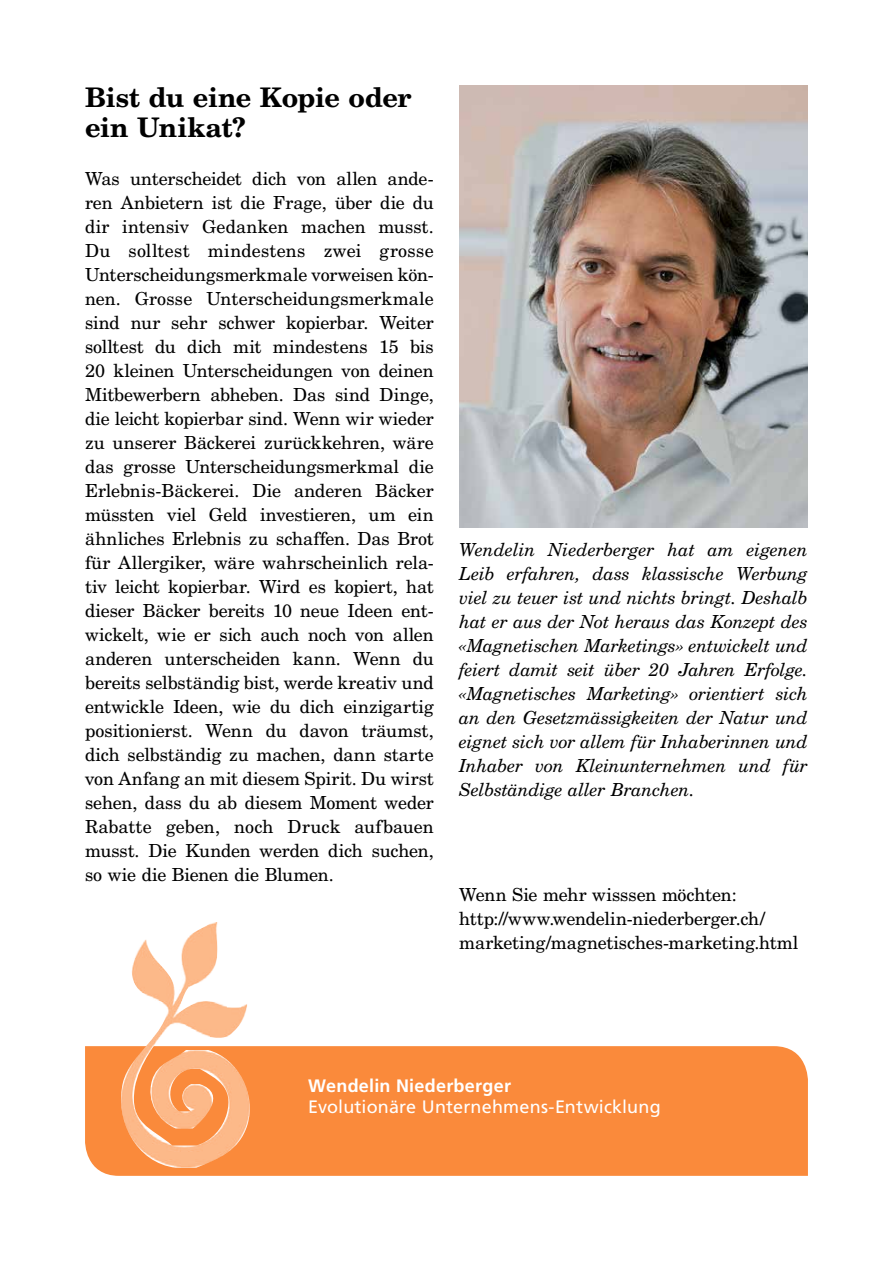
<style>
.page{position:relative;width:893px;height:1263px;background:#fff}
.page>*{position:absolute;margin:0;border:0;box-sizing:border-box;transform-origin:0 0}
.t1{font:700 27px/30px "New Century Schlbk LT";letter-spacing:-.015em;color:#000}
.t2{font:18px/24px "New Century Schlbk LT";letter-spacing:-.01em;color:#000;text-align:justify}
.t3{font:italic 18px/24px "New Century Schlbk LT";letter-spacing:-.02em;color:#000;text-align:justify}
.t4{font:18px "Frutiger LT Std";letter-spacing:.01em;color:#fff}
.t5{font:700 18px "Frutiger LT Std";letter-spacing:.015em;color:#fff}
</style>
<div class="page">
<img style="left:459px;top:85px;width:349px;height:442px">
<div style="left:85px;top:1046px;width:723px;height:130px;background:#fa8a3b"></div>
<img style="left:114px;top:922px;width:143px;height:246px">
<h1 class="t1" style="left:85px;top:82px;width:328px">Bist du eine Kopie oder ein Unikat?</h1>
<p class="t2" style="left:85px;top:166px;width:350px">Was unterscheidet dich von allen ande&shy;ren Anbietern ist die Frage, über die du dir intensiv Gedanken machen musst.<br>Du solltest mindestens zwei grosse Unterscheidungsmerkmale vorweisen kön&shy;nen. Grosse Unterscheidungsmerkmale sind nur sehr schwer kopierbar. Weiter solltest du dich mit mindestens 15 bis 20 kleinen Unterscheidungen von deinen Mitbewerbern abheben. Das sind Dinge, die leicht kopierbar sind. Wenn wir wieder zu unserer Bäckerei zurückkehren, wäre das grosse Unterscheidungsmerkmal die Erlebnis-Bäckerei. Die anderen Bäcker müssten viel Geld investieren, um ein ähnliches Erlebnis zu schaffen. Das Brot für Allergiker, wäre wahrscheinlich rela&shy;tiv leicht kopierbar. Wird es kopiert, hat dieser Bäcker bereits 10 neue Ideen ent&shy;wickelt, wie er sich auch noch von allen anderen unterscheiden kann. Wenn du bereits selbständig bist, werde kreativ und entwickle Ideen, wie du dich einzigartig positionierst. Wenn du davon träumst, dich selbständig zu machen, dann starte von Anfang an mit diesem Spirit. Du wirst sehen, dass du ab diesem Moment weder Rabatte geben, noch Druck aufbauen musst. Die Kunden werden dich suchen, so wie die Bienen die Blumen.</p>
<p class="t3" style="left:459px;top:538px;width:350px">Wendelin Niederberger hat am eigenen Leib erfahren, dass klassische Werbung viel zu teuer ist und nichts bringt. Deshalb hat er aus der Not heraus das Konzept des «Magnetischen Marketings» entwickelt und feiert damit seit über 20 Jahren Erfolge. «Magnetisches Marketing» orientiert sich an den Gesetzmässigkeiten der Natur und eignet sich vor allem für Inhaberinnen und Inhaber von Kleinunternehmen und für Selbständige aller Branchen.</p>
<p class="t2" style="left:459px;top:882px;width:341px;text-align:left">Wenn Sie mehr wisssen möchten: http://www.wendelin-niederberger.ch/ marketing/magnetisches-marketing.html</p>
<p class="t5" style="left:308px;top:1075px;width:204px">Wendelin Niederberger</p>
<p class="t4" style="left:308px;top:1096px;width:354px">Evolutionäre Unternehmens-Entwicklung</p>
</div>
